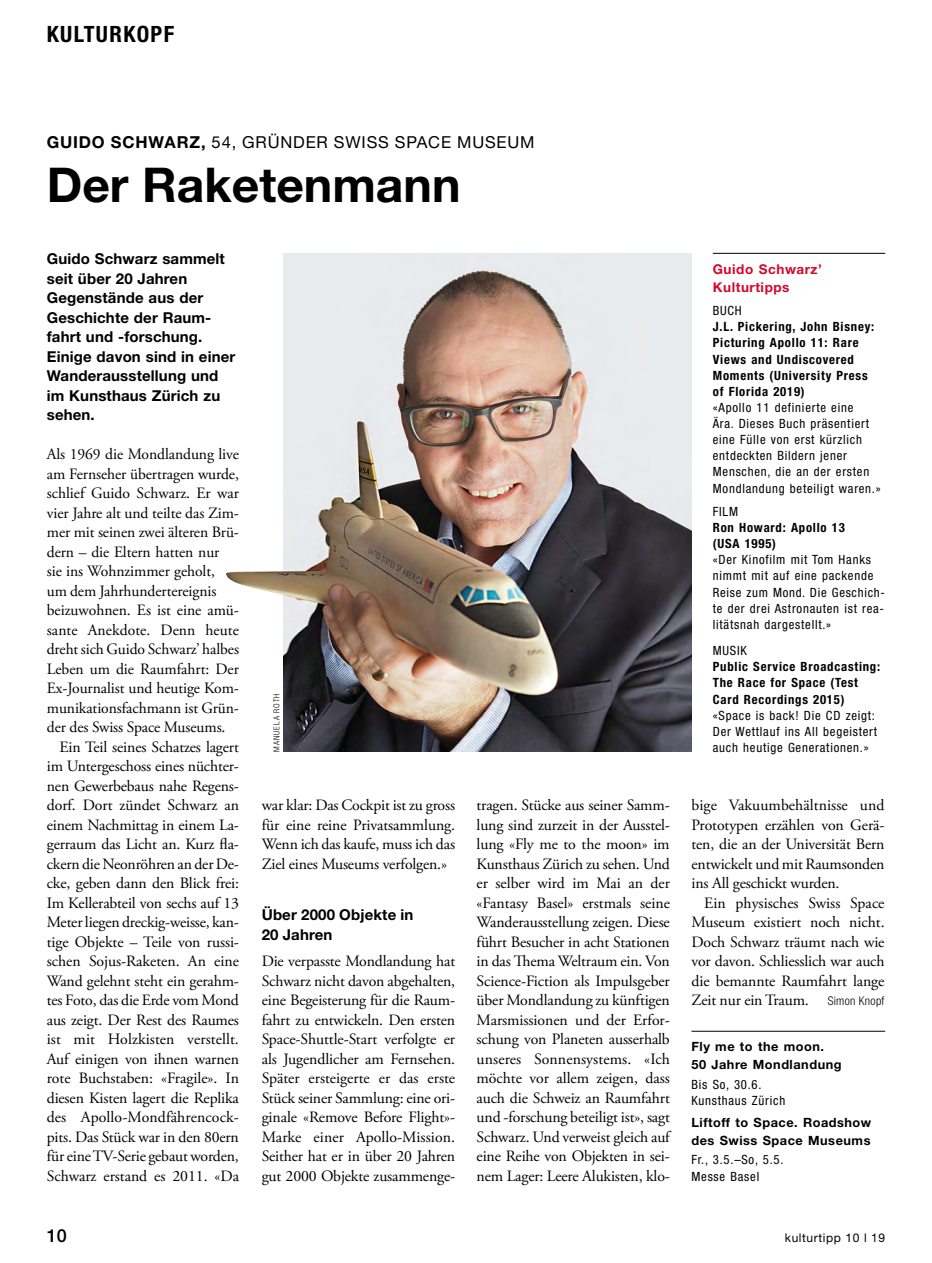
<style>
.page{position:relative;width:932px;height:1263px;background:#fff}
.page>*{position:absolute;margin:0;border:0;box-sizing:border-box;transform-origin:0 0}
._200_KU_Titel_Artike{font:700 48px "Helvetica Neue LT Std";color:#000}
._010_KU_Rubriktitel{font:700 condensed 22.5px "Helvetica Neue LT Std";letter-spacing:.06em;color:#000}
._001_KU_Pagina{font:500 18px "Helvetica Neue LT Std";color:#000}
._020_KU_Dachzeile_Ar{font:16.5px "Helvetica Neue LT Std";letter-spacing:.05em;color:#000}
._050_KU_Lauftext_10{font:15.75px/19.5px "Adobe Garamond Pro";letter-spacing:-.005em;color:#000;text-align:justify}
._052_KU_Lauftext_Ein{font:15.75px/19.5px "Adobe Garamond Pro";letter-spacing:-.01em;color:#000;text-align:justify}
._040_KU_Vorspann_1-s{font:700 15px/19.5px "Helvetica Neue LT Std";letter-spacing:.01em;color:#000}
._250_KU_Zwischentite{font:700 15px/19.5px "Helvetica Neue LT Std";letter-spacing:.01em;color:#000}
._063_KU_Kasten_Titel{font:700 13.5px/18px "Helvetica Neue LT Std";letter-spacing:.04em;color:#d5072d}
._066_KU_Kasten_Text{font:condensed 12.75px/16.2px "Helvetica Neue LT Std";letter-spacing:.06em;color:#000}
._066_KU_Kasten_Text-2{font:700 condensed 12.75px/16.2px "Helvetica Neue LT Std";letter-spacing:.06em;color:#000}
._063_KU_Kasten_Titel-2{font:700 12.75px/18px "Helvetica Neue LT Std";letter-spacing:.04em;color:#000}
._002_KU_Fusszeile{font:12px "Helvetica Neue LT Std";letter-spacing:.05em;color:#000}
._071_KU_Fotobyline_5{font:300 condensed 8.25px "Helvetica Neue LT Std";letter-spacing:.12em;color:#000}
.s1{font-weight:700}
.s2{font-weight:400}
.s3{font-family:"Helvetica Neue LT Std";font-weight:300;font-stretch:condensed;font-size:12px}
</style>
<div class="page">
<img style="left:283px;top:253px;width:408px;height:499px">
<img style="left:307px;top:502px;width:25px;height:67px">
<hr style="left:691px;top:1031px;width:193px;height:1px;background:#000">
<hr style="left:712px;top:253px;width:172px;height:1px;background:#000">
<p class="_010_KU_Rubriktitel" style="left:47px;top:20px;width:129px">KULTURKOPF</p>
<p class="_020_KU_Dachzeile_Ar" style="left:47px;top:132px;width:489px"><span class="s1">GUIDO SCHWARZ,</span> 54, GRÜNDER SWISS SPACE MUSEUM</p>
<p class="_200_KU_Titel_Artike" style="left:47px;top:155px;width:415px">Der Raketenmann</p>
<p class="_040_KU_Vorspann_1-s" style="left:47px;top:249px;width:190px">Guido Schwarz sammelt seit über 20 Jahren<br>Gegenstände aus der<br>Geschichte der Raum&shy;fahrt und -forschung.<br>Einige davon sind in einer<br>Wanderausstellung und im Kunsthaus Zürich zu sehen.</p>
<p class="_050_KU_Lauftext_10" style="left:47px;top:445px;width:194px;text-align:left">Als 1969 die Mondlandung live am Fernseher übertragen wurde, schlief Guido Schwarz. Er war vier Jahre alt und teilte das Zim&shy;mer mit seinen zwei älteren Brü&shy;dern – die Eltern hatten nur<br>sie ins Wohnzimmer geholt, um dem Jahrhundertereignis beizuwohnen. Es ist eine amü&shy;sante Anekdote. Denn heute dreht sich Guido Schwarz’ halbes<br>Leben um die Raumfahrt: Der<br>Ex-Journalist und heutige Kom&shy;munikationsfachmann ist Grün&shy;der des Swiss Space Museums.</p>
<p class="_052_KU_Lauftext_Ein" style="left:47px;top:737px;width:194px;text-indent:13px">Ein Teil seines Schatzes lagert im Untergeschoss eines nüchter&shy;nen Gewerbebaus nahe Regens&shy;dorf. Dort zündet Schwarz an einem Nachmittag in einem La&shy;gerraum das Licht an. Kurz fla&shy;ckern die Neonröhren an der De&shy;cke, geben dann den Blick frei:<br>Im Kellerabteil von sechs auf 13<br>Meter liegen dreckig-weisse, kan&shy;tige Objekte – Teile von russi&shy;schen Sojus-Raketen. An eine Wand gelehnt steht ein gerahm&shy;tes Foto, das die Erde vom Mond aus zeigt. Der Rest des Raumes ist mit Holzkisten verstellt.<br>Auf einigen von ihnen warnen rote Buchstaben: «Fragile». In diesen Kisten lagert die Replika des Apollo-Mondfährencock&shy;pits. Das Stück war in den 80ern für eine TV-Serie gebaut worden, Schwarz erstand es 2011. «Da</p>
<p class="_071_KU_Fotobyline_5" style="left:272px;top:752px;width:60px;rotate:-90deg">MANUELA ROTH</p>
<p class="_052_KU_Lauftext_Ein" style="left:261px;top:796px;width:195px">war klar: Das Cockpit ist zu gross für eine reine Privatsammlung.<br>Wenn ich das kaufe, muss ich das Ziel eines Museums verfolgen.»</p>
<p class="_250_KU_Zwischentite" style="left:261px;top:905px;width:153px">Über 2000 Objekte in<br>20 Jahren</p>
<p class="_050_KU_Lauftext_10" style="left:261px;top:952px;width:195px">Die verpasste Mondlandung hat Schwarz nicht davon abgehalten, eine Begeisterung für die Raum&shy;fahrt zu entwickeln. Den ersten Space-Shuttle-Start verfolgte er als Jugendlicher am Fernsehen.<br>Später ersteigerte er das erste Stück seiner Sammlung: eine ori&shy;ginale «Remove Before Flight»- Marke einer Apollo-Mission.<br>Seither hat er in über 20 Jahren gut 2000 Objekte zusammenge-</p>
<p class="_063_KU_Kasten_Titel" style="left:712px;top:260px;width:111px">Guido Schwarz’<br>Kulturtipps</p>
<p class="_066_KU_Kasten_Text" style="left:712px;top:302px;width:169px">BUCH<br><span class="s1">J.L. Pickering, John Bisney:<br>Picturing Apollo 11: Rare<br>Views and Undiscovered<br>Moments (University Press of Florida 2019)<br></span>«Apollo 11 definierte eine<br>Ära. Dieses Buch präsentiert eine Fülle von erst kürzlich entdeckten Bildern jener<br>Menschen, die an der ersten<br>Mondlandung beteiligt waren.»</p>
<p class="_066_KU_Kasten_Text" style="left:712px;top:503px;width:173px">FILM<br><span class="s1">Ron Howard: Apollo 13<br>(USA 1995)<br></span>«Der Kinofilm mit Tom Hanks nimmt mit auf eine packende<br>Reise zum Mond. Die Geschich&shy;te der drei Astronauten ist rea&shy;litätsnah dargestellt.»</p>
<p class="_066_KU_Kasten_Text-2" style="left:712px;top:642px;width:169px"><span class="s2">MUSIK<br></span>Public Service Broadcasting:<br>The Race for Space (Test<br>Card Recordings 2015) <span class="s2">«Space is back! Die CD zeigt:<br>Der Wettlauf ins All begeistert</span></p>
<p class="_066_KU_Kasten_Text" style="left:712px;top:739px;width:157px">auch heutige Generationen.»</p>
<p class="_050_KU_Lauftext_10" style="left:476px;top:796px;width:195px">tragen. Stücke aus seiner Samm&shy;lung sind zurzeit in der Ausstel&shy;lung «Fly me to the moon» im Kunsthaus Zürich zu sehen. Und er selber wird im Mai an der «Fantasy Basel» erstmals seine Wanderausstellung zeigen. Diese führt Besucher in acht Stationen in das Thema Weltraum ein. Von Science-Fiction als Impulsgeber über Mondlandung zu künftigen Marsmissionen und der Erfor&shy;schung von Planeten ausserhalb unseres Sonnensystems. «Ich möchte vor allem zeigen, dass auch die Schweiz an Raumfahrt und -forschung beteiligt ist», sagt Schwarz. Und verweist gleich auf eine Reihe von Objekten in sei&shy;nem Lager: Leere Alukisten, klo-</p>
<p class="_050_KU_Lauftext_10" style="left:691px;top:796px;width:194px">bige Vakuumbehältnisse und Prototypen erzählen von Gerä&shy;ten, die an der Universität Bern entwickelt und mit Raumsonden ins All geschickt wurden.</p>
<p class="_052_KU_Lauftext_Ein" style="left:691px;top:893px;width:194px;text-indent:13px">Ein physisches Swiss Space Museum existiert noch nicht.<br>Doch Schwarz träumt nach wie vor davon. Schliesslich war auch die bemannte Raumfahrt lange Zeit nur ein Traum. <span class="s3">Simon Knopf</span></p>
<p class="_063_KU_Kasten_Titel-2" style="left:691px;top:1037px;width:151px">Fly me to the moon.<br>50 Jahre Mondlandung</p>
<p class="_066_KU_Kasten_Text" style="left:691px;top:1076px;width:95px">Bis So, 30.6.<br>Kunsthaus Zürich</p>
<p class="_063_KU_Kasten_Titel-2" style="left:691px;top:1113px;width:181px">Liftoff to Space. Roadshow des Swiss Space Museums</p>
<p class="_066_KU_Kasten_Text" style="left:691px;top:1152px;width:93px">Fr., 3.5.–So, 5.5.<br>Messe Basel</p>
<p class="_001_KU_Pagina" style="left:47px;top:1224px;width:22px">10</p>
<p class="_002_KU_Fusszeile" style="left:784px;top:1230px;width:102px">kulturtipp 10 l 19</p>
</div>
